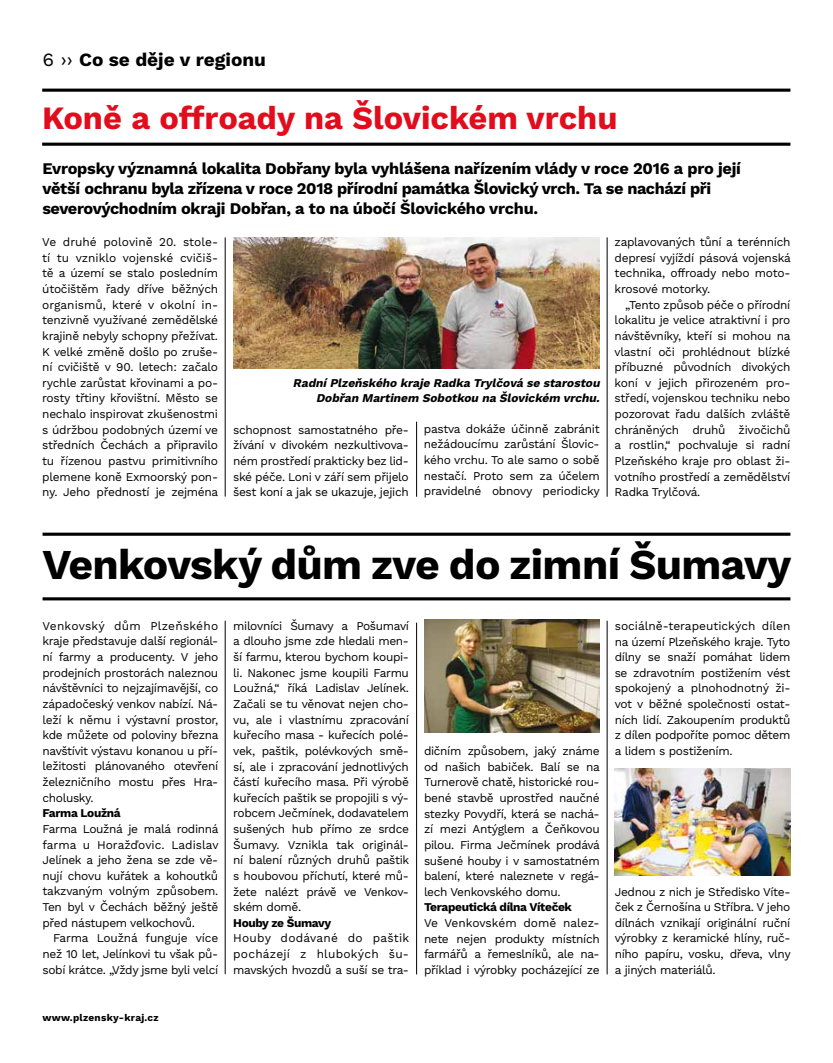
<style>
.page{position:relative;width:833px;height:1063px;background:#fff}
.page>*{position:absolute;margin:0;border:0;box-sizing:border-box;transform-origin:0 0}
.t1{font:700 42.5px "Work Sans";letter-spacing:-.02em;color:#000}
.t2{font:700 32.5px "Work Sans";color:#e10d1d}
.t3{font:700 18.75px "Work Sans";color:#000}
.t4{font:700 16.25px/20px "Work Sans";letter-spacing:-.02em;color:#000}
.t5{font:11.88px/15.6px "Work Sans";letter-spacing:-.03em;color:#000;text-align:justify}
.t6{font:italic 700 11.88px/15.6px "Work Sans";color:#000;text-align:right}
.t7{font:700 11.88px "Work Sans";letter-spacing:-.03em;color:#000}
.t8{font:700 10px "Work Sans";letter-spacing:.025em;color:#000}
.s1{font-weight:400}
</style>
<div class="page">
<hr style="left:42px;top:89px;width:748px;height:3px;background:#000">
<hr style="left:42px;top:143px;width:748px;height:3px;background:#000">
<hr style="left:43px;top:533px;width:747px;height:3px;background:#000">
<hr style="left:43px;top:597px;width:747px;height:3px;background:#000">
<img style="left:424px;top:620px;width:175px;height:113px">
<img style="left:614px;top:769px;width:176px;height:106px">
<img style="left:233px;top:238px;width:366px;height:131px">
<hr style="left:416px;top:623px;width:1px;height:351px;background:#000">
<hr style="left:607px;top:621px;width:1px;height:353px;background:#000">
<hr style="left:225px;top:621px;width:1px;height:353px;background:#000">
<hr style="left:416px;top:422px;width:1px;height:75px;background:#000">
<hr style="left:607px;top:237px;width:1px;height:260px;background:#000">
<hr style="left:225px;top:237px;width:1px;height:260px;background:#000">
<h3 class="t3" style="left:43px;top:48px;width:225px"><span class="s1">6 ››</span> Co se děje v regionu</h3>
<h2 class="t2" style="left:42px;top:99px;width:577px">Koně a offroady na Šlovickém vrchu</h2>
<p class="t4" style="left:42px;top:160px;width:700px">Evropsky významná lokalita Dobřany byla vyhlášena nařízením vlády v roce 2016 a pro její větší ochranu byla zřízena v roce 2018 přírodní památka Šlovický vrch. Ta se nachází při severovýchodním okraji Dobřan, a to na úbočí Šlovického vrchu.</p>
<p class="t5" style="left:42px;top:235px;width:177px">Ve druhé polovině 20. stole&shy;tí tu vzniklo vojenské cvičiš&shy;tě a území se stalo posledním útočištěm řady dříve běžných organismů, které v okolní in&shy;tenzivně využívané zemědělské krajině nebyly schopny přežívat.<br>K velké změně došlo po zruše&shy;ní cvičiště v 90. letech: začalo rychle zarůstat křovinami a po&shy;rosty třtiny křovištní. Město se nechalo inspirovat zkušenostmi s údržbou podobných území ve středních Čechách a připravilo tu řízenou pastvu primitivního plemene koně Exmoorský pon&shy;ny. Jeho předností je zejména</p>
<p class="t6" style="left:293px;top:375px;width:311px">RadníPlzeňského kraje Radka Trylčová se starostou<br>Dobřan Martinem Sobotkou na Šlovickém vrchu.</p>
<p class="t5" style="left:233px;top:422px;width:177px">schopnost samostatného pře&shy;žívání v divokém nezkultivova&shy;ném prostředí prakticky bez lid&shy;ské péče. Loni v září sem přijelo šest koní a jak se ukazuje, jejich</p>
<p class="t5" style="left:424px;top:421px;width:178px">pastva dokáže účinně zabránit nežádoucímu zarůstání Šlovic&shy;kého vrchu. To ale samo o sobě nestačí. Proto sem za účelem pravidelné obnovy periodicky</p>
<p class="t5" style="left:614px;top:235px;width:177px">zaplavovaných tůní a terénních depresí vyjíždí pásová vojenská technika, offroady nebo moto&shy;krosové motorky.</p>
<p class="t5" style="left:614px;top:297px;width:177px;text-indent:11px">„Tento způsob péče o přírodní lokalitu je velice atraktivní i pro návštěvníky, kteří si mohou na vlastní oči prohlédnout blízké příbuzné původních divokých koní v jejich přirozeném pro&shy;středí, vojenskou techniku nebo pozorovat řadu dalších zvláště chráněných druhů živočichů a rostlin,“ pochvaluje si radní Plzeňského kraje pro oblast ži&shy;votního prostředí a zemědělství Radka Trylčová.</p>
<h1 class="t1" style="left:43px;top:540px;width:750px">Venkovský dům zve do zimní Šumavy</h1>
<p class="t5" style="left:43px;top:618px;width:177px">Venkovský dům Plzeňského kraje představuje další regionál&shy;ní farmy a producenty. V jeho prodejních prostorách naleznou návštěvníci to nejzajímavější, co západočeský venkov nabízí. Ná&shy;leží k němu i výstavní prostor, kde můžete od poloviny března navštívit výstavu konanou u pří&shy;ležitosti plánovaného otevření železničního mostu přes Hra&shy;cholusky.</p>
<p class="t7" style="left:43px;top:806px;width:80px">Farma Loužná</p>
<p class="t5" style="left:43px;top:822px;width:177px">Farma Loužná je malá rodinná farma u Horažďovic. Ladislav Jelínek a jeho žena se zde vě&shy;nují chovu kuřátek a kohoutků takzvaným volným způsobem.<br>Ten byl v Čechách běžný ještě před nástupem velkochovů.</p>
<p class="t5" style="left:43px;top:931px;width:177px;text-indent:11px">Farma Loužná funguje více než 10 let, Jelínkovi tu však pů&shy;sobí krátce. „Vždy jsme byli velcí</p>
<p class="t5" style="left:233px;top:619px;width:177px">milovníci Šumavy a Pošumaví a dlouho jsme zde hledali men&shy;ší farmu, kterou bychom koupi&shy;li. Nakonec jsme koupili Farmu Loužná,“ říká Ladislav Jelínek.<br>Začali se tu věnovat nejen cho&shy;vu, ale i vlastnímu zpracování kuřecího masa - kuřecích polé&shy;vek, paštik, polévkových smě&shy;sí, ale i zpracování jednotlivých částí kuřecího masa. Při výrobě kuřecích paštik se propojili s vý&shy;robcem Ječmínek, dodavatelem sušených hub přímo ze srdce Šumavy. Vznikla tak originál&shy;ní balení různých druhů paštik s houbovou příchutí, které mů&shy;žete nalézt právě ve Venkov&shy;ském domě.</p>
<p class="t7" style="left:233px;top:916px;width:99px">Houby ze Šumavy</p>
<p class="t5" style="left:233px;top:931px;width:177px">Houby dodávané do paštik pocházejí z hlubokých šu&shy;mavských hvozdů a suší se tra-</p>
<p class="t8" style="left:43px;top:1012px;width:118px">www.plzensky-kraj.cz</p>
<p class="t5" style="left:424px;top:744px;width:177px">dičním způsobem, jaký známe od našich babiček. Balí se na Turnerově chatě, historické rou&shy;bené stavbě uprostřed naučné stezky Povydří, která se nachá&shy;zí mezi Antýglem a Čeňkovou pilou. Firma Ječmínek prodává sušené houby i v samostatném balení, které naleznete v regá&shy;lech Venkovského domu.</p>
<p class="t7" style="left:424px;top:900px;width:149px">Terapeutická dílna Víteček</p>
<p class="t5" style="left:424px;top:916px;width:177px">Ve Venkovském domě nalez&shy;nete nejen produkty místních farmářů a řemeslníků, ale na&shy;příklad i výrobky pocházející ze</p>
<p class="t5" style="left:615px;top:619px;width:177px">sociálně-terapeutických dílen na území Plzeňského kraje. Tyto dílny se snaží pomáhat lidem se zdravotním postižením vést spokojený a plnohodnotný ži&shy;vot v běžné společnosti ostat&shy;ních lidí. Zakoupením produktů z dílen podpoříte pomoc dětem a lidem s postižením.</p>
<p class="t5" style="left:615px;top:884px;width:177px">Jednou z nich je Středisko Víte&shy;ček z Černošína u Stříbra. V jeho dílnách vznikají originální ruční výrobky z keramické hlíny, ruč&shy;ního papíru, vosku, dřeva, vlny a jiných materiálů.</p>
</div>
